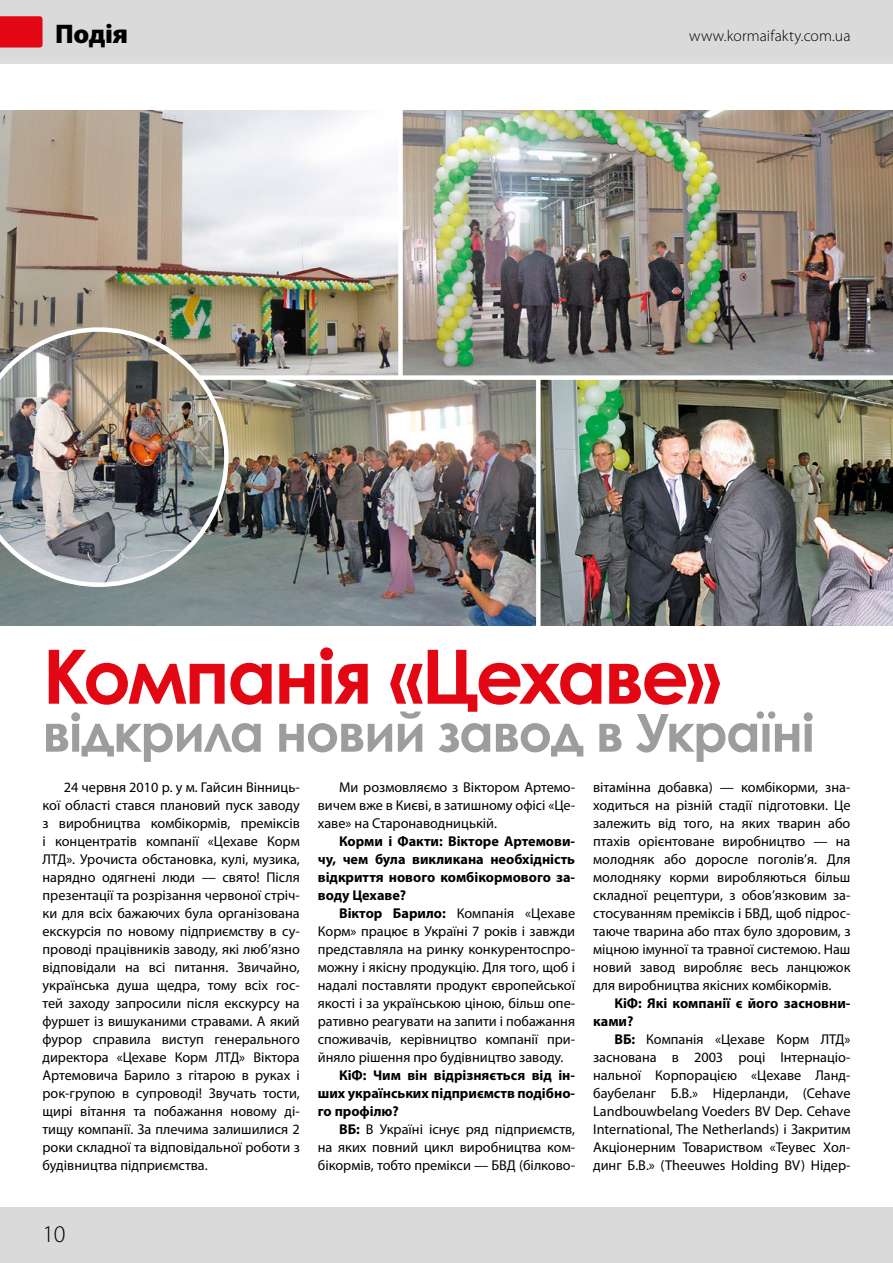
<style>
.page{position:relative;width:893px;height:1263px;background:#fff}
.page>*{position:absolute;margin:0;border:0;box-sizing:border-box;transform-origin:0 0}
.t1{font:700 75px "Century Gothic";letter-spacing:-.03em;color:#e30613}
.t2{font:700 52.5px "Century Gothic";letter-spacing:-.03em;color:#9d9d9c}
.t3{font:900 27px "Myriad Pro";letter-spacing:-.02em;color:#000}
.t4{font:300 24px "Myriad Pro";color:#000}
.t5{font:300 15.75px "Myriad Pro";letter-spacing:.01em;color:#000}
.t6{font:14.25px/18px "Myriad Pro";color:#000;text-align:justify}
.t7{font:700 14.25px/18px "Myriad Pro";color:#000;text-align:justify}
.s1{font-weight:700}
</style>
<div class="page">
<div style="left:0;top:0;width:893px;height:64px;background:#dadada"></div>
<svg style="left:0;top:16px;width:43px;height:32px"></svg>
<img style="left:0;top:111px;width:398px;height:264px">
<img style="left:403px;top:111px;width:490px;height:264px">
<img style="left:541px;top:380px;width:352px;height:245px">
<img style="left:0;top:380px;width:536px;height:245px">
<div style="left:0;top:1208px;width:893px;height:55px;background:#dadada"></div>
<img style="left:0;top:327px;width:229px;height:260px">
<h3 class="t3" style="left:55px;top:16px;width:74px">Подія</h3>
<p class="t5" style="left:689px;top:27px;width:163px">www.kormaifakty.com.ua</p>
<h1 class="t1" style="left:43px;top:619px;width:680px">Компанія «Цехаве»</h1>
<h2 class="t2" style="left:43px;top:693px;width:773px">відкрила новий завод в Україні</h2>
<p class="t6" style="left:43px;top:778px;width:259px;text-indent:21px">24 червня 2010 р. у м. Гайсин Вінниць&shy;кої області стався плановий пуск заводу з виробництва комбікормів, преміксів і концентратів компанії «Цехаве Корм ЛТД». Урочиста обстановка, кулі, музика, нарядно одягнені люди — свято! Після презентації та розрізання червоної стріч&shy;ки для всіх бажаючих була організована екскурсія по новому підприємству в су&shy;проводі працівників заводу, які люб’язно відповідали на всі питання. Звичайно, українська душа щедра, тому всіх гос&shy;тей заходу запросили після екскурсу на фуршет із вишуканими стравами. А який фурор справила виступ генерального директора «Цехаве Корм ЛТД» Віктора Артемовича Барило з гітарою в руках і рок-групою в супроводі! Звучать тости, щирі вітання та побажання новому ді&shy;тищу компанії. За плечима залишилися 2 роки складної та відповідальної роботи з будівництва підприємства.</p>
<p class="t6" style="left:318px;top:778px;width:259px;text-indent:21px">Ми розмовляємо з Віктором Артемо&shy;вичем вже в Києві, в затишному офісі «Це&shy;хаве» на Старонаводницькій.</p>
<p class="t6" style="left:593px;top:778px;width:259px">вітамінна добавка) — комбікорми, зна&shy;ходиться на різній стадії підготовки. Це залежить від того, на яких тварин або птахів орієнтоване виробництво — на молодняк або доросле поголів’я. Для молодняку корми виробляються більш складної рецептури, з обов’язковим за&shy;стосуванням преміксів і БВД, щоб підрос&shy;таюче тварина або птах було здоровим, з міцною імунної та травної системою. Наш новий завод виробляє весь ланцюжок для виробництва якісних комбікормів.</p>
<p class="t7" style="left:593px;top:994px;width:259px;text-indent:21px">КіФ: Які компанії є його засновни&shy;ками?</p>
<p class="t6" style="left:593px;top:1030px;width:259px;text-indent:21px"><span class="s1">ВБ:</span> Компанія «Цехаве Корм ЛТД» заснована в 2003 році Інтернаціо&shy;нальної Корпорацією «Цехаве Ланд&shy;баубеланг Б.В.» Нідерланди, (Cehave Landbouwbelang Voeders BV Dep. Cehave International, The Netherlands) і Закритим Акціонерним Товариством «Теувес Хол&shy;динг Б.В.» (Theeuwes Holding BV) Нідер-</p>
<p class="t7" style="left:318px;top:832px;width:259px;text-indent:21px">Корми і Факти: Вікторе Артемови&shy;чу, чем була викликана необхідність відкриття нового комбікормового за&shy;воду Цехаве?</p>
<p class="t6" style="left:318px;top:904px;width:259px;text-indent:21px"><span class="s1">Віктор Барило:</span> Компанія «Цехаве Корм» працює в Україні 7 років і завжди представляла на ринку конкурентоспро&shy;можну і якісну продукцію. Для того, щоб і надалі поставляти продукт європейської якості і за українською ціною, більш опе&shy;ративно реагувати на запити і побажання споживачів, керівництво компанії при&shy;йняло рішення про будівництво заводу.</p>
<p class="t7" style="left:318px;top:1066px;width:259px;text-indent:21px">КіФ: Чим він відрізняється від ін&shy;ших українських підприємств подібно&shy;го профілю?</p>
<p class="t6" style="left:318px;top:1120px;width:259px;text-indent:21px"><span class="s1">ВБ:</span> В Україні існує ряд підприємств, на яких повний цикл виробництва ком&shy;бікормів, тобто премікси — БВД (білково-</p>
<h3 class="t4" style="left:43px;top:1219px;width:25px">10</h3>
</div>
